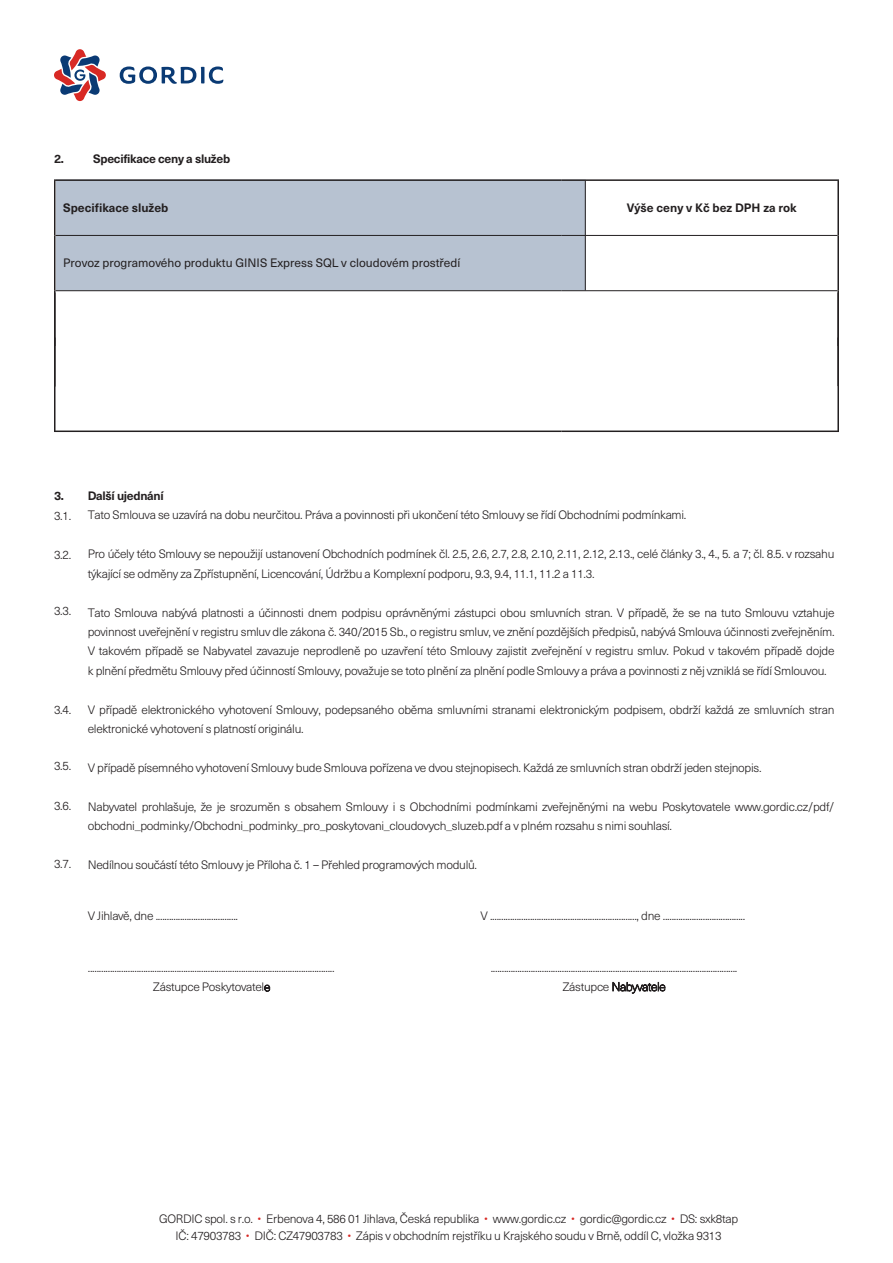
<style>
.page{position:relative;width:893px;height:1263px;background:#fff}
.page>*{position:absolute;margin:0;border:0;box-sizing:border-box;transform-origin:0 0}
.t1{font:300 12px/19.4px "Neue Haas Unica Pro";letter-spacing:-.025em;color:#231f20}
.t2{font:700 12px "Neue Haas Unica Pro";letter-spacing:-.015em;color:#231f20}
.t3{font:12px "Neue Haas Unica Pro";color:#231f20}
.s1{font-weight:100}
.s2{color:#d82924}
.s3{color:#d21e20}
</style>
<div class="page">
<svg style="left:54px;top:49px;width:52px;height:52px"></svg>
<svg style="left:120px;top:66px;width:103px;height:18px"></svg>
<div style="left:56px;top:181px;width:529px;height:109px;background:#b7c2d1"></div>
<hr style="left:585px;top:181px;width:1px;height:54px;background:#231f20">
<hr style="left:56px;top:235px;width:505px;height:1px;background:#231f20">
<hr style="left:561px;top:235px;width:276px;height:1px;background:#231f20">
<hr style="left:585px;top:236px;width:1px;height:54px;background:#231f20">
<hr style="left:56px;top:290px;width:505px;height:1px;background:#231f20">
<hr style="left:561px;top:290px;width:276px;height:1px;background:#231f20">
<hr style="left:54px;top:179px;width:507px;height:2px;background:#231f20">
<hr style="left:54px;top:181px;width:2px;height:54px;background:#231f20">
<hr style="left:561px;top:179px;width:278px;height:2px;background:#231f20">
<hr style="left:837px;top:181px;width:2px;height:54px;background:#231f20">
<hr style="left:54px;top:235px;width:2px;height:56px;background:#231f20">
<hr style="left:837px;top:235px;width:2px;height:56px;background:#231f20">
<hr style="left:54px;top:291px;width:2px;height:55px;background:#231f20">
<hr style="left:837px;top:291px;width:2px;height:55px;background:#231f20">
<hr style="left:54px;top:430px;width:507px;height:2px;background:#231f20">
<hr style="left:561px;top:430px;width:278px;height:2px;background:#231f20">
<hr style="left:54px;top:338px;width:2px;height:94px;background:#231f20">
<hr style="left:837px;top:337px;width:2px;height:94px;background:#231f20">
<p class="t2" style="left:54px;top:152px;width:11px">2.</p>
<p class="t2" style="left:93px;top:152px;width:138px">Specifikace ceny a služeb</p>
<p class="t2" style="left:63px;top:201px;width:107px">Specifikace služeb</p>
<p class="t2" style="left:627px;top:201px;width:171px">Výše ceny v Kč bez DPH za rok</p>
<p class="t3" style="left:63px;top:256px;width:399px">Provoz programového produktu GINIS Express SQL v cloudovém prostředí</p>
<p class="t2" style="left:54px;top:488px;width:11px">3.</p>
<p class="t1" style="left:54px;top:506px;width:19px">3.1.</p>
<p class="t1" style="left:54px;top:545px;width:19px">3.2.</p>
<p class="t1" style="left:54px;top:601px;width:19px">3.3.</p>
<p class="t1" style="left:54px;top:700px;width:19px">3.4.</p>
<p class="t1" style="left:54px;top:756px;width:19px">3.5.</p>
<p class="t1" style="left:54px;top:796px;width:19px">3.6.</p>
<p class="t1" style="left:54px;top:855px;width:19px">3.7.</p>
<p class="t2" style="left:88px;top:488px;width:78px">Další ujednání</p>
<p class="t1" style="left:88px;top:506px;width:600px">Tato Smlouva se uzavírá na dobu neurčitou. Práva a povinnosti při ukončení této Smlouvy se řídí Obchodními podmínkami.</p>
<p class="t1" style="left:88px;top:544px;width:748px">Pro účely této Smlouvy se nepoužijí ustanovení Obchodních podmínek čl. 2.5, 2.6, 2.7, 2.8, 2.10, 2.11, 2.12, 2.13., celé články 3., 4., 5. a 7; čl. 8.5. v rozsahu týkající se odměny za Zpřístupnění, Licencování, Údržbu a Komplexní podporu, 9.3, 9.4, 11.1, 11.2 a 11.3.</p>
<p class="t1" style="left:88px;top:603px;width:748px;text-align:justify">Tato Smlouva nabývá platnosti a účinnosti dnem podpisu oprávněnými zástupci obou smluvních stran. V případě, že se na tuto Smlouvu vztahuje povinnost uveřejnění v registru smluv dle zákona č. 340/2015 Sb., o registru smluv, ve znění pozdějších předpisů, nabývá Smlouva účinnosti zveřejněním.<br>V takovém případě se Nabyvatel zavazuje neprodleně po uzavření této Smlouvy zajistit zveřejnění v registru smluv. Pokud v takovém případě dojde k plnění předmětu Smlouvy před účinností Smlouvy, považuje se toto plnění za plnění podle Smlouvy a práva a povinnosti z něj vzniklá se řídí Smlouvou.</p>
<p class="t1" style="left:88px;top:700px;width:748px">V případě elektronického vyhotovení Smlouvy, podepsaného oběma smluvními stranami elektronickým podpisem, obdrží každá ze smluvních stran elektronické vyhotovení s platností originálu.</p>
<p class="t1" style="left:88px;top:758px;width:675px">V případě písemného vyhotovení Smlouvy bude Smlouva pořízena ve dvou stejnopisech. Každá ze smluvních stran obdrží jeden stejnopis.</p>
<p class="t1" style="left:88px;top:797px;width:748px">Nabyvatel prohlašuje, že je srozuměn s obsahem Smlouvy i s Obchodními podmínkami zveřejněnými na webu Poskytovatele www.gordic.cz/pdf/ obchodni_podminky/Obchodni_podminky_pro_poskytovani_cloudovych_sluzeb.pdf a v plném rozsahu s nimi souhlasí.</p>
<p class="t1" style="left:88px;top:856px;width:391px">Nedílnou součástí této Smlouvy je Příloha č. 1 – Přehled programových modulů.</p>
<p class="t1" style="left:88px;top:906px;width:152px">V Jihlavě, dne .....................................</p>
<p class="t1" style="left:480px;top:906px;width:266px">V .................................................................., dne .....................................</p>
<p class="t1" style="left:88px;top:958px;width:248px;text-align:center">...............................................................................................................<br>Zástupce Poskytovatel<span class="s1">e</span></p>
<p class="t1" style="left:491px;top:958px;width:248px;text-align:center">...............................................................................................................<br>Zástupce <span class="s1">Nabyvatele</span></p>
<p class="t1" style="left:159px;top:1211px;width:581px;line-height:16.5px;text-align:center">GORDIC spol. s r.o. <span class="s2">•</span> Erbenova 4, 586 01 Jihlava, Česká republika <span class="s2">•</span> www.gordic.cz <span class="s2">•</span> gordic@gordic.cz <span class="s3">•</span> DS: sxk8tap<br>IČ: 47903783 <span class="s2">•</span> DIČ: CZ47903783 <span class="s2">•</span> Zápis v obchodním rejstříku u Krajského soudu v Brně, oddíl C, vložka 9313</p>
</div>
